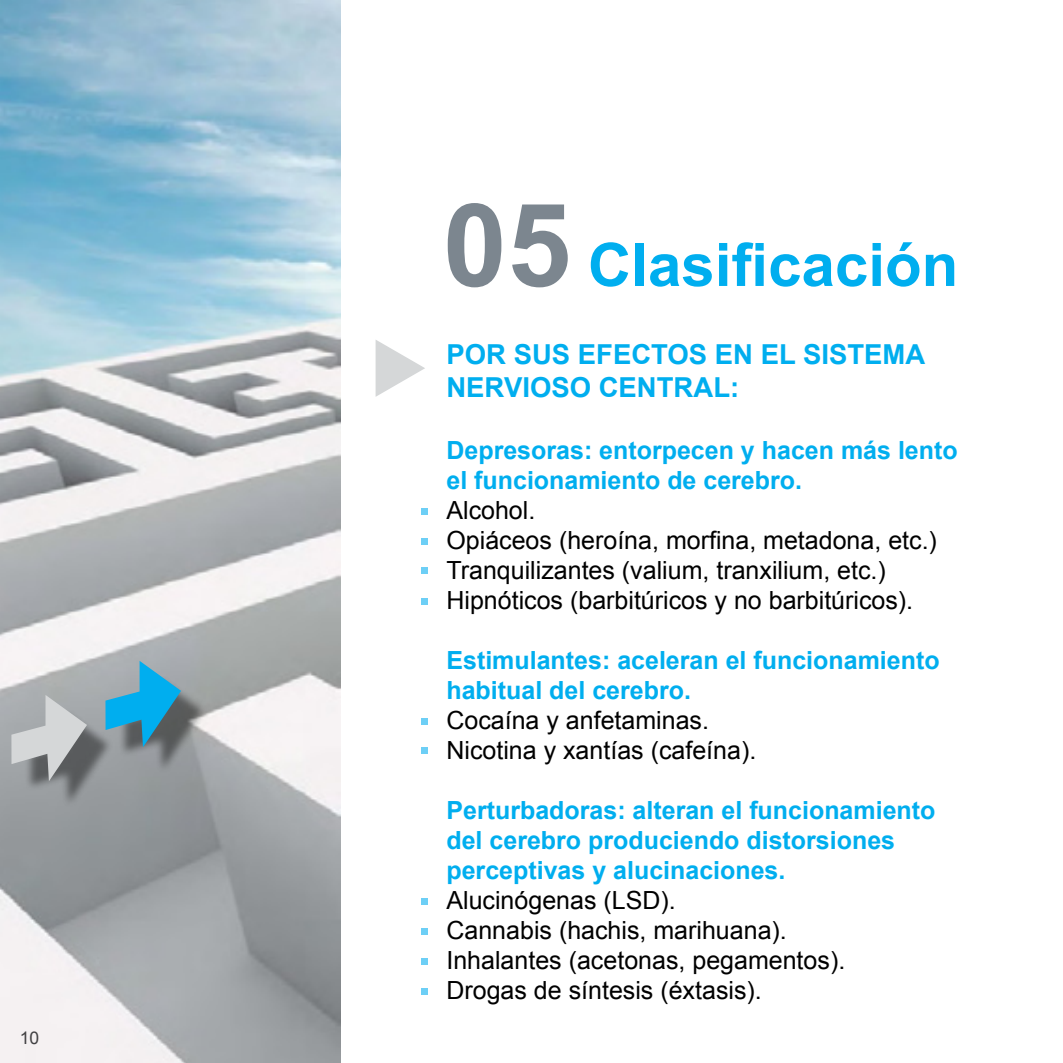
<style>
.page{position:relative;width:1063px;height:1063px;background:#fff}
.page>*{position:absolute;margin:0;border:0;box-sizing:border-box;transform-origin:0 0}
.t1{font:700 60px "Arial";color:#00aeef}
.t2{font:700 27.5px/33px "Arial";color:#00aeef}
.t3{font:25px/30px "Arial";color:#000}
.t4{font:700 25px/30px "Arial";color:#00aeef}
.t5{font:17.5px "Arial";color:#414042}
.s1{font-size:115.25px;color:#7c868f}
.s2{font-weight:700;color:#00aeef}
.s3{font-weight:400;color:#000}
</style>
<div class="page">
<img style="left:0;top:0;width:340px;height:1063px">
<div style="left:422px;top:508px;width:6px;height:7px;background:#6dcff6"></div>
<svg style="left:422px;top:538px;width:6px;height:6px"></svg>
<svg style="left:422px;top:568px;width:6px;height:6px"></svg>
<svg style="left:422px;top:598px;width:6px;height:6px"></svg>
<svg style="left:422px;top:718px;width:6px;height:6px"></svg>
<div style="left:422px;top:747px;width:6px;height:7px;background:#6dcff6"></div>
<svg style="left:422px;top:899px;width:6px;height:6px"></svg>
<div style="left:422px;top:928px;width:6px;height:7px;background:#6dcff6"></div>
<svg style="left:422px;top:958px;width:6px;height:6px"></svg>
<svg style="left:422px;top:988px;width:6px;height:6px"></svg>
<div style="left:118px;top:674px;width:90px;height:99px;background:#000;opacity:.44"></div>
<svg style="left:105px;top:661px;width:76px;height:86px;background:#4e99b7"></svg>
<div style="left:24px;top:708px;width:90px;height:99px;background:#000;opacity:.44"></div>
<svg style="left:11px;top:695px;width:76px;height:86px;background:#a9acae"></svg>
<svg style="left:376px;top:340px;width:49px;height:57px"></svg>
<hr style="left:1062px;top:0;width:1px;height:1063px;background:#d5d7d8">
<p class="t5" style="left:20px;top:1026px;width:21px">10</p>
<p class="t1" style="left:443px;top:225px;width:517px"><span class="s1">05</span> Clasificación</p>
<p class="t2" style="left:446px;top:339px;width:480px">POR SUS EFECTOS EN EL SISTEMA<br>NERVIOSO CENTRAL:</p>
<p class="t3" style="left:446px;top:436px;width:513px"><span class="s2">Depresoras: entorpecen y hacen más lento el funcionamiento de cerebro.<br></span>Alcohol.<br>Opiáceos (heroína, morfina, metadona, etc.)<br>Tranquilizantes (valium, tranxilium, etc.)<br>Hipnóticos (barbitúricos y no barbitúricos).</p>
<p class="t4" style="left:446px;top:646px;width:495px">Estimulantes: aceleran el funcionamiento habitual del cerebro.<br><span class="s3">Cocaína y anfetaminas.<br>Nicotina y xantías (cafeína).</span></p>
<p class="t3" style="left:446px;top:796px;width:490px"><span class="s2">Perturbadoras: alteran el funcionamiento del cerebro produciendo distorsiones perceptivas y alucinaciones.<br></span>Alucinógenas (LSD).<br>Cannabis (hachis, marihuana).<br>Inhalantes (acetonas, pegamentos).<br>Drogas de síntesis (éxtasis).</p>
</div>
